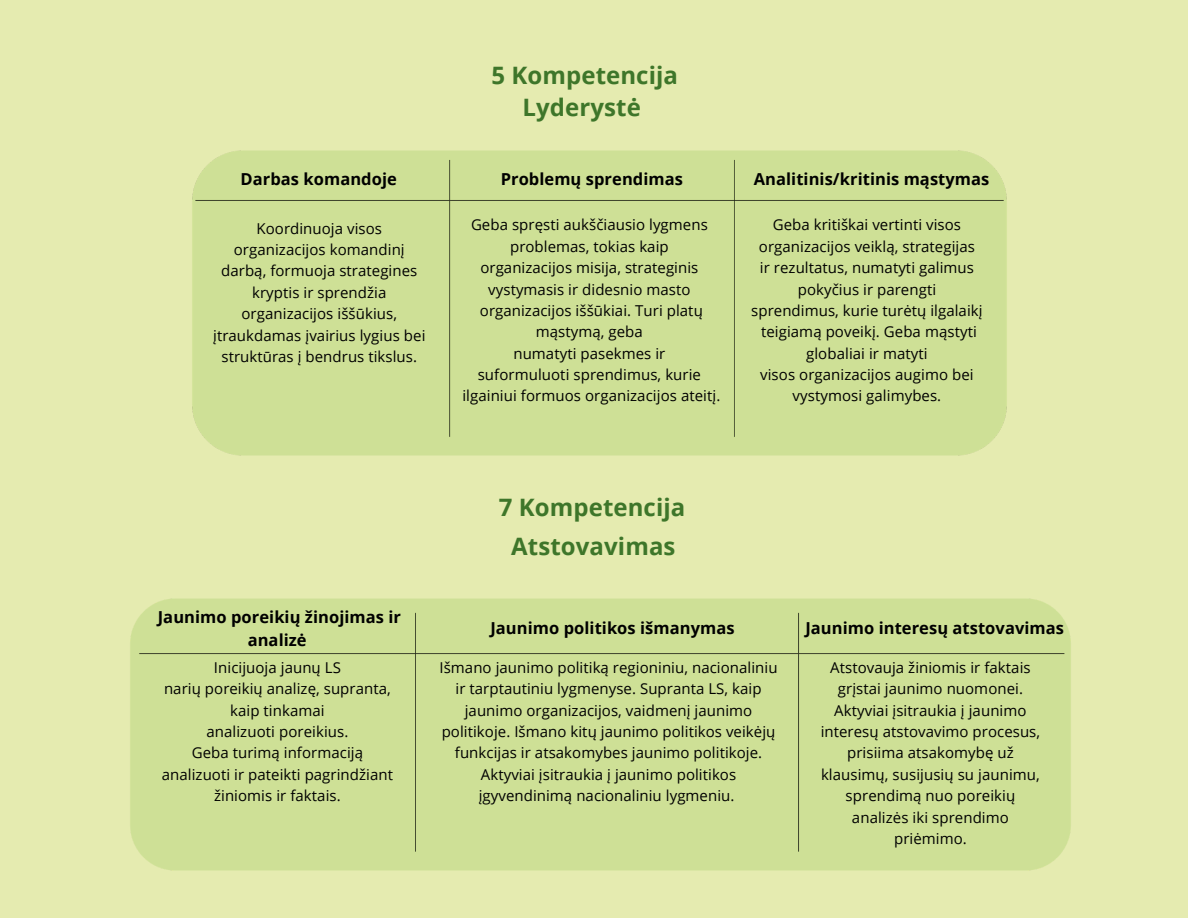
<style>
.page{position:relative;width:1188px;height:918px;background:#e5ebb0}
.page>*{position:absolute;margin:0;border:0;box-sizing:border-box;transform-origin:0 0}
.t1{font:700 24px "Open Sans";letter-spacing:.005em;color:#3e762a}
.t2{font:700 16.5px/22.5px "Open Sans";letter-spacing:.005em;color:#000;text-align:center}
.t3{font:15px/21.3px "Open Sans";letter-spacing:.005em;color:#000;text-align:center}
</style>
<div class="page">
<div style="left:192px;top:150px;width:815px;height:306px;background:#cee096"></div>
<div style="left:130px;top:598px;width:941px;height:273px;background:#cee096"></div>
<h1 class="t2" style="left:241px;top:167px;width:158px">Darbas komandoje</h1>
<p class="t3" style="left:257px;top:217px;width:127px">Koordinuoja visos</p>
<h2 class="t3" style="left:234px;top:239px;width:172px">organizacijos komandinį</h2>
<h2 class="t3" style="left:221px;top:260px;width:198px">darbą, formuoja strategines</h2>
<h2 class="t3" style="left:252px;top:281px;width:136px">kryptis ir sprendžia</h2>
<p class="t3" style="left:242px;top:303px;width:157px">organizacijos iššūkius,</p>
<p class="t3" style="left:213px;top:324px;width:214px">įtraukdamas įvairius lygius bei</p>
<p class="t3" style="left:222px;top:345px;width:197px">struktūras į bendrus tikslus.</p>
<p class="t1" style="left:491px;top:58px;width:188px">5 Kompetencija</p>
<p class="t1" style="left:523px;top:91px;width:120px">Lyderystė</p>
<p class="t2" style="left:501px;top:167px;width:184px">Problemų sprendimas</p>
<p class="t2" style="left:754px;top:167px;width:237px">Analitinis/kritinis mąstymas</p>
<p class="t3" style="left:471px;top:214px;width:238px">Geba spręsti aukščiausio lygmens</p>
<p class="t3" style="left:510px;top:235px;width:160px">problemas, tokias kaip</p>
<p class="t3" style="left:480px;top:257px;width:219px">organizacijos misija, strateginis</p>
<p class="t3" style="left:488px;top:278px;width:204px">vystymasis ir didesnio masto</p>
<p class="t3" style="left:480px;top:300px;width:224px">organizacijos iššūkiai. Turi platų mąstymą, geba</p>
<p class="t3" style="left:513px;top:342px;width:153px">numatyti pasekmes ir</p>
<p class="t3" style="left:478px;top:364px;width:225px">suformuluoti sprendimus, kurie</p>
<p class="t3" style="left:462px;top:385px;width:259px">ilgainiui formuos organizacijos ateitį.</p>
<p class="t3" style="left:773px;top:214px;width:190px">Geba kritiškai vertinti visos</p>
<p class="t3" style="left:759px;top:235px;width:218px">organizacijos veiklą, strategijas</p>
<p class="t3" style="left:760px;top:257px;width:215px">ir rezultatus, numatyti galimus</p>
<p class="t3" style="left:798px;top:278px;width:140px">pokyčius ir parengti</p>
<p class="t3" style="left:751px;top:300px;width:233px">sprendimus, kurie turėtų ilgalaikį</p>
<p class="t3" style="left:761px;top:321px;width:217px">teigiamą poveikį. Geba mąstyti globaliai ir matyti</p>
<p class="t3" style="left:760px;top:364px;width:215px">visos organizacijos augimo bei</p>
<p class="t3" style="left:793px;top:385px;width:150px">vystymosi galimybes.</p>
<p class="t2" style="left:158px;top:606px;width:245px">Jaunimo poreikių žinojimas ir analizė</p>
<h1 class="t3" style="left:214px;top:656px;width:128px">Inicijuoja jaunų LS</h1>
<p class="t3" style="left:164px;top:678px;width:228px">narių poreikių analizę, supranta,</p>
<h2 class="t3" style="left:230px;top:699px;width:96px">kaip tinkamai</h2>
<p class="t3" style="left:206px;top:721px;width:144px">analizuoti poreikius.</p>
<p class="t3" style="left:192px;top:742px;width:173px">Geba turimą informaciją</p>
<p class="t3" style="left:162px;top:763px;width:233px">analizuoti ir pateikti pagrindžiant</p>
<p class="t3" style="left:214px;top:785px;width:128px">žiniomis ir faktais.</p>
<p class="t1" style="left:499px;top:490px;width:188px">7 Kompetencija</p>
<h1 class="t1" style="left:511px;top:530px;width:166px">Atstovavimas</h1>
<p class="t2" style="left:490px;top:616px;width:246px">Jaunimo politikos išmanymas</p>
<p class="t3" style="left:440px;top:656px;width:340px">Išmano jaunimo politiką regioniniu, nacionaliniu ir tarptautiniu lygmenyse. Supranta LS, kaip jaunimo organizacijos, vaidmenį jaunimo politikoje. Išmano kitų jaunimo politikos veikėjų funkcijas ir atsakomybes jaunimo politikoje.<br>Aktyviai įsitraukia į jaunimo politikos įgyvendinimą nacionaliniu lygmeniu.</p>
<h2 class="t2" style="left:805px;top:616px;width:260px">Jaunimo interesų atstovavimas</h2>
<p class="t3" style="left:830px;top:656px;width:202px">Atstovauja žiniomis ir faktais</p>
<p class="t3" style="left:838px;top:678px;width:187px">grįstai jaunimo nuomonei.</p>
<h2 class="t3" style="left:834px;top:699px;width:194px">Aktyviai įsitraukia į jaunimo</h2>
<p class="t3" style="left:821px;top:721px;width:221px">interesų atstovavimo procesus,</p>
<p class="t3" style="left:847px;top:742px;width:168px">prisiima atsakomybę už</p>
<p class="t3" style="left:821px;top:763px;width:220px">klausimų, susijusių su jaunimu,</p>
<p class="t3" style="left:846px;top:785px;width:171px">sprendimą nuo poreikių</p>
<p class="t3" style="left:852px;top:806px;width:158px">analizės iki sprendimo</p>
<p class="t3" style="left:894px;top:827px;width:74px">priėmimo.</p>
</div>
